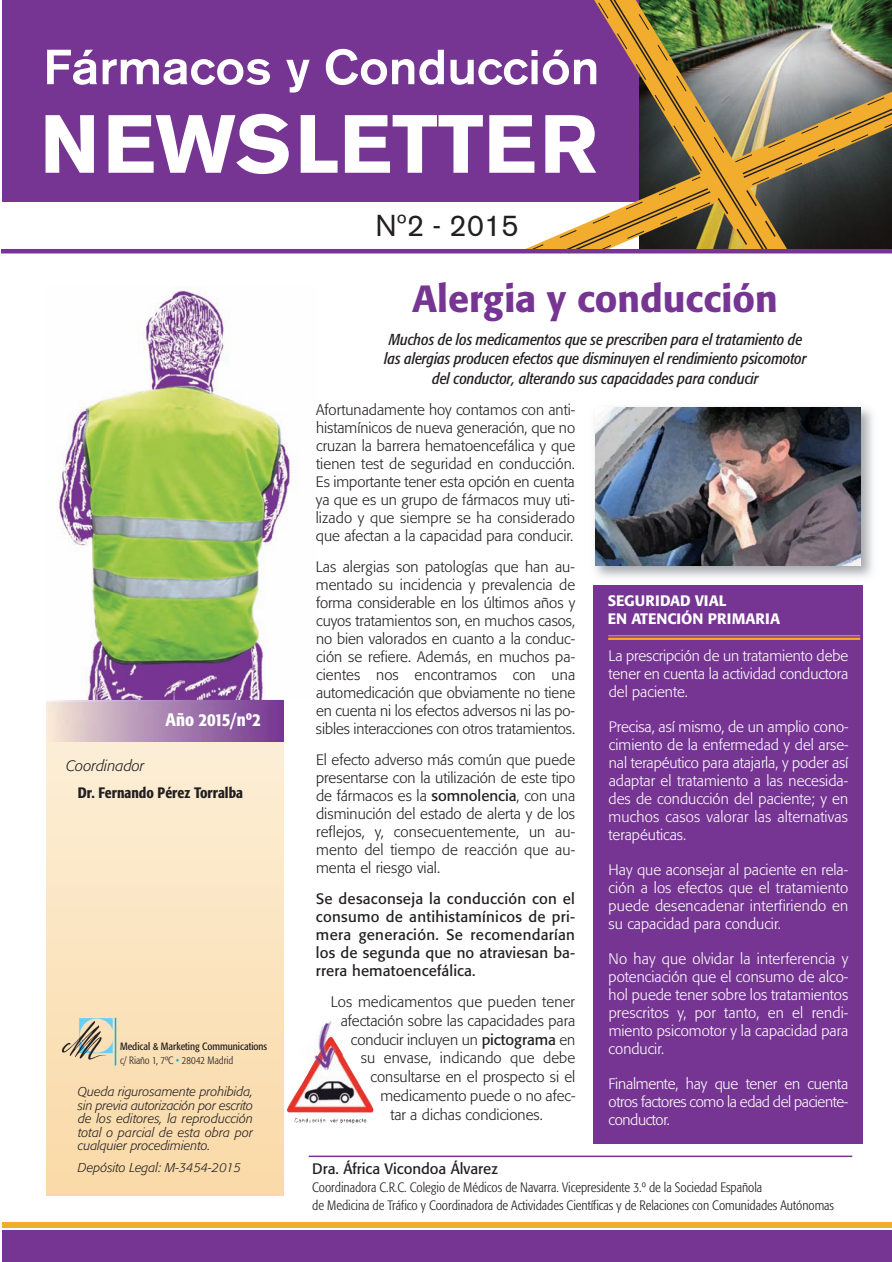
<style>
.page{position:relative;width:892px;height:1262px;background:#fff}
.page>*{position:absolute;margin:0;border:0;box-sizing:border-box;transform-origin:0 0}
.t1{font:500 37.5px "Formata";color:#763593}
.t2{font:30px "Akzidenz Grotesk BE";color:#231f20}
.t3{font:500 condensed 18px "Formata";color:#fff}
.t4{font:italic condensed 15.75px/19.5px "Formata";color:#231f20;text-align:center}
.t5{font:300 15px/18px "Formata";color:#231f20;text-align:justify}
.t6{font:300 15px/18px "Formata";color:#fff;text-align:justify}
.t7{font:15px/18px "Formata";letter-spacing:.01em;color:#231f20;text-align:justify}
.t8{font:500 15px/18px "Formata";color:#fff}
.t9{font:500 condensed 15px "Formata";color:#231f20}
.t10{font:italic 300 15px "Formata";color:#231f20}
.t11{font:300 condensed 13.5px/18px "Formata";color:#231f20}
.t12{font:italic 300 12.75px/13.5px "Formata";color:#231f20;text-align:justify}
.t13{font:condensed 10.5px/13.5px "Formata";color:#231f20}
.s1{font-weight:300}
.s2{font-weight:300;color:#00aeef}
.s3{font-weight:400}
</style>
<div class="page">
<div style="left:2px;top:1231px;width:890px;height:31px;background:#763593"></div>
<div style="left:2px;top:1222px;width:890px;height:5px;background:#f2ad2e"></div>
<div style="left:2px;top:0;width:890px;height:201px;background:#763593"></div>
<svg style="left:46px;top:115px;width:48px;height:58px"></svg>
<svg style="left:47px;top:50px;width:50px;height:35px"></svg>
<hr style="left:2px;top:249px;width:890px;height:4px;background:#763593">
<div style="left:46px;top:702px;width:238px;height:493px;background:linear-gradient(to bottom,#fdf1da,#fad9a7)"></div>
<svg style="left:62px;top:1018px;width:51px;height:42px;background:#c6bea4"></svg>
<hr style="left:115px;top:1018px;width:1px;height:47px;background:#00aeef">
<img style="left:57px;top:289px;width:234px;height:411px">
<img style="left:46px;top:700px;width:238px;height:2px">
<img style="left:46px;top:702px;width:238px;height:40px">
<img style="left:860px;top:407px;width:13px;height:166px">
<img style="left:595px;top:415px;width:275px;height:163px">
<img style="left:595px;top:407px;width:265px;height:158px">
<div style="left:594px;top:585px;width:269px;height:559px;background:#763593"></div>
<hr style="left:608px;top:635px;width:252px;height:1px;background:#f2ad2e">
<hr style="left:608px;top:638px;width:252px;height:2px;background:#f2ad2e">
<img style="left:287px;top:1067px;width:87px;height:57px">
<img style="left:319px;top:1021px;width:31px;height:46px">
<img style="left:311px;top:1037px;width:32px;height:40px">
<hr style="left:309px;top:1156px;width:543px;height:1px;background:#763593">
<svg style="left:103px;top:0;width:789px;height:249px"></svg>
<p class="t10" style="left:66px;top:759px;width:80px">Coordinador</p>
<p class="t3" style="left:166px;top:712px;width:97px">Año 2015/nº2</p>
<p class="t9" style="left:78px;top:787px;width:167px">Dr. Fernando Pérez Torralba</p>
<p class="t13" style="left:120px;top:1040px;width:149px">Medical &amp; Marketing Communications <span class="s1">c/ Riaño 1, 7ºC</span> <span class="s2">•</span> <span class="s1">28042 Madrid</span></p>
<p class="t12" style="left:78px;top:1086px;width:177px">Queda rigurosamente prohibida, sin previa autorización por escrito de los editores, la reproducción total o parcial de esta obra por cualquier procedimiento.</p>
<p class="t12" style="left:78px;top:1162px;width:165px">Depósito Legal: M-3454-2015</p>
<h2 class="t2" style="left:376px;top:215px;width:145px">Nº2 - 2015</h2>
<h1 class="t1" style="left:412px;top:283px;width:367px">Alergia y conducción</h1>
<p class="t4" style="left:384px;top:331px;width:424px">Muchos de los medicamentos que se prescriben para el tratamiento de las alergias producen efectos que disminuyen el rendimiento psicomotor del conductor, alterando sus capacidades para conducir</p>
<p class="t5" style="left:316px;top:402px;width:261px">Afortunadamente hoy contamos con anti&shy;histamínicos de nueva generación, que no cruzan la barrera hematoencefálica y que tienen test de seguridad en conducción.<br>Es importante tener esta opción en cuenta ya que es un grupo de fármacos muy uti&shy;lizado y que siempre se ha considerado que afectan a la capacidad para conducir.</p>
<p class="t5" style="left:316px;top:559px;width:261px">Las alergias son patologías que han au&shy;mentado su incidencia y prevalencia de forma considerable en los últimos años y cuyos tratamientos son, en muchos casos, no bien valorados en cuanto a la conduc&shy;ción se refiere. Además, en muchos pa&shy;cientes nos encontramos con una automedicación que obviamente no tiene en cuenta ni los efectos adversos ni las po&shy;sibles interacciones con otros tratamientos.</p>
<p class="t5" style="left:316px;top:752px;width:261px">El efecto adverso más común que puede presentarse con la utilización de este tipo de fármacos es la <span class="s3">somnolencia</span>, con una disminución del estado de alerta y de los reflejos, y, consecuentemente, un au&shy;mento del tiempo de reacción que au&shy;menta el riesgo vial.</p>
<p class="t7" style="left:316px;top:891px;width:261px">Se desaconseja la conducción con el consumo de antihistamínicos de pri&shy;mera generación. Se recomendarían los de segunda que no atraviesan ba&shy;rrera hematoencefálica.</p>
<p class="t5" style="left:331px;top:994px;width:246px">Los medicamentos que pueden tener</p>
<p class="t5" style="left:341px;top:1013px;width:236px">afectación sobre las capacidades para</p>
<p class="t5" style="left:351px;top:1032px;width:226px">conducir incluyen un <span class="s3">pictograma</span> en</p>
<p class="t5" style="left:361px;top:1050px;width:216px">su envase, indicando que debe</p>
<p class="t5" style="left:371px;top:1069px;width:206px">consultarse en el prospecto si el</p>
<p class="t5" style="left:380px;top:1088px;width:197px">medicamento puede o no afec-</p>
<p class="t5" style="left:390px;top:1107px;width:154px">tar a dichas condiciones.</p>
<p class="t8" style="left:608px;top:593px;width:174px">SEGURIDAD VIAL<br>EN ATENCIÓN PRIMARIA</p>
<p class="t6" style="left:609px;top:647px;width:241px">La prescripción de un tratamiento debe tener en cuenta la actividad conductora del paciente.</p>
<p class="t6" style="left:608px;top:718px;width:241px">Precisa, así mismo, de un amplio cono&shy;cimiento de la enfermedad y del arse&shy;nal terapéutico para atajarla, y poder así adaptar el tratamiento a las necesida&shy;des de conducción del paciente; y en muchos casos valorar las alternativas terapéuticas.</p>
<p class="t6" style="left:608px;top:861px;width:241px">Hay que aconsejar al paciente en rela&shy;ción a los efectos que el tratamiento puede desencadenar interfiriendo en su capacidad para conducir.</p>
<p class="t6" style="left:609px;top:950px;width:241px">No hay que olvidar la interferencia y potenciación que el consumo de alco&shy;hol puede tener sobre los tratamientos prescritos y, por tanto, en el rendi&shy;miento psicomotor y la capacidad para conducir.</p>
<p class="t6" style="left:608px;top:1075px;width:241px">Finalmente, hay que tener en cuenta otros factores como la edad del paciente&shy;conductor.</p>
<p class="t7" style="left:312px;top:1160px;width:187px">Dra. África Vicondoa Álvarez</p>
<p class="t11" style="left:312px;top:1179px;width:523px">Coordinadora C.R.C. Colegio de Médicos de Navarra. Vicepresidente 3.º de la Sociedad Española<br>de Medicina de Tráfico y Coordinadora de Actividades Científicas y de Relaciones con Comunidades Autónomas</p>
</div>
